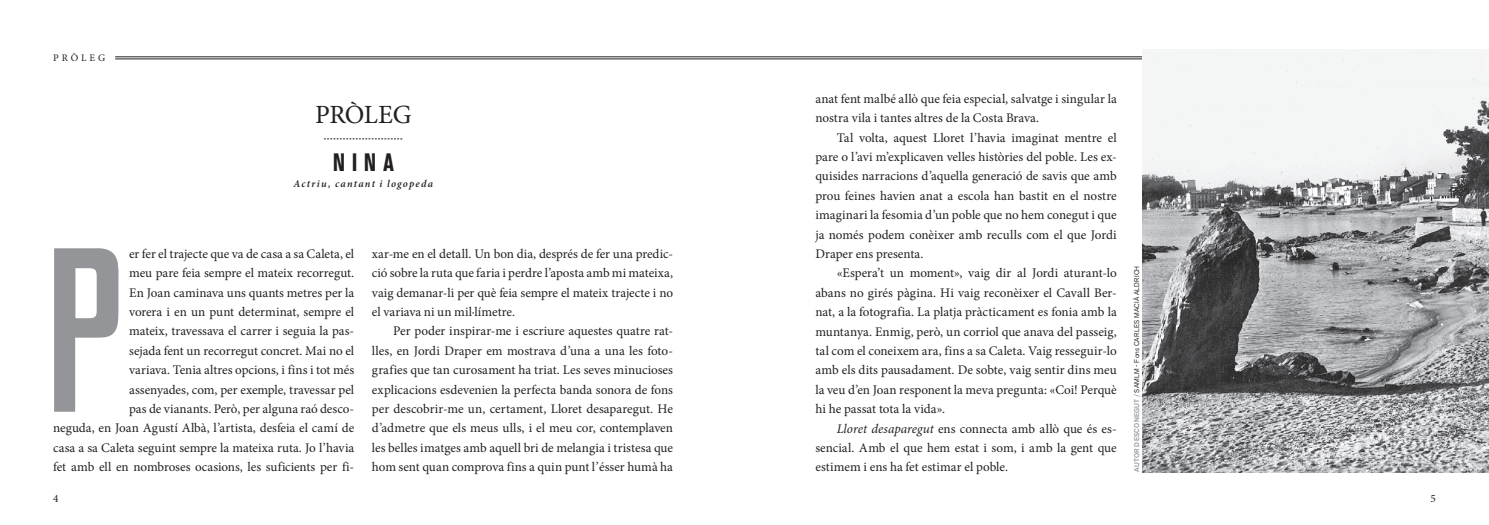
<style>
.page{position:relative;width:1489px;height:525px;background:#fff}
.page>*{position:absolute;margin:0;border:0;box-sizing:border-box;transform-origin:0 0}
.t1{font:500 condensed 231.25px "Akzidenz Grotesk BQ";color:#939598}
.t2{font:26.25px "Minion Pro";letter-spacing:-.03em;color:#231f20}
.t3{font:700 condensed 25px "Akzidenz Grotesk BQ";color:#231f20}
.t4{font:13.12px/19.4px "Minion Pro";letter-spacing:-.005em;color:#231f20;text-align:justify}
.t5{font:11.25px "Minion Pro";color:#231f20}
.t6{font:italic 600 10.38px "Minion Pro";letter-spacing:.12em;color:#231f20}
.t7{font:10px "Minion Pro";letter-spacing:.285em;color:#231f20}
.t8{font:6.88px "Akzid Grtsk Next";letter-spacing:.035em;color:#231f20}
.s1{font-style:italic}
.s2{font-weight:500;color:#939598}
</style>
<div class="page">
<svg style="left:324px;top:138px;width:78px;height:1px"></svg>
<hr style="left:115px;top:57px;width:1320px;height:1px;background:#231f20">
<hr style="left:115px;top:59px;width:1320px;height:1px;background:#231f20">
<img style="left:1142px;top:50px;width:346px;height:422px">
<p class="t7" style="left:53px;top:51px;width:54px">PRÒLEG</p>
<h2 class="t2" style="left:315px;top:97px;width:98px">PRÒLEG</h2>
<h3 class="t3" style="left:333px;top:148px;width:63px">NINA</h3>
<p class="t6" style="left:293px;top:176px;width:141px">Actriu, cantant i logopeda</p>
<h1 class="t1" style="left:45px;top:201px;width:79px">P</h1>
<p class="t4" style="left:53px;top:244px;width:302px;text-align:right">er fer el trajecte que va de casa a sa Caleta, el<br>meu pare feia sempre el mateix recorregut.<br>En Joan caminava uns quants metres per la<br>vorera i en un punt determinat, sempre el<br>mateix, travessava el carrer i seguia la pas-<br>sejada fent un recorregut concret. Mai no el<br>variava. Tenia altres opcions, i fins i tot més<br>assenyades, com, per exemple, travessar pel<br>pas de vianants. Però, per alguna raó desco-<br>neguda, en Joan Agustí Albà, l’artista, desfeia el camí de casa a sa Caleta seguint sempre la mateixa ruta. Jo l’havia fet amb ell en nombroses ocasions, les suficients per fi-</p>
<p class="t4" style="left:372px;top:244px;width:302px">xar-me en el detall. Un bon dia, després de fer una predic&shy;ció sobre la ruta que faria i perdre l’aposta amb mi mateixa, vaig demanar-li per què feia sempre el mateix trajecte i no el variava ni un mil·límetre.</p>
<p class="t4" style="left:372px;top:321px;width:302px;text-indent:21px">Per poder inspirar-me i escriure aquestes quatre rat&shy;lles, en Jordi Draper em mostrava d’una a una les foto&shy;grafies que tan curosament ha triat. Les seves minucioses explicacions esdevenien la perfecta banda sonora de fons per descobrir-me un, certament, Lloret desaparegut. He d’admetre que els meus ulls, i el meu cor, contemplaven les belles imatges amb aquell bri de melangia i tristesa que hom sent quan comprova fins a quin punt l’ésser humà ha</p>
<p class="t4" style="left:815px;top:89px;width:303px">anat fent malbé allò que feia especial, salvatge i singular la nostra vila i tantes altres de la Costa Brava.</p>
<p class="t4" style="left:815px;top:128px;width:303px;text-indent:21px">Tal volta, aquest Lloret l’havia imaginat mentre el pare o l’avi m’explicaven velles històries del poble. Les ex&shy;quisides narracions d’aquella generació de savis que amb prou feines havien anat a escola han bastit en el nostre imaginari la fesomia d’un poble que no hem conegut i que ja només podem conèixer amb reculls com el que Jordi Draper ens presenta.</p>
<p class="t4" style="left:815px;top:263px;width:303px;text-indent:21px">«Espera’t un moment», vaig dir al Jordi aturant-lo abans no girés pàgina. Hi vaig reconèixer el Cavall Ber&shy;nat, a la fotografia. La platja pràcticament es fonia amb la muntanya. Enmig, però, un corriol que anava del passeig, tal com el coneixem ara, fins a sa Caleta. Vaig resseguir-lo amb els dits pausadament. De sobte, vaig sentir dins meu la veu d’en Joan responent la meva pregunta: «Coi! Perquè hi he passat tota la vida».</p>
<p class="t4" style="left:815px;top:418px;width:303px;text-indent:21px"><span class="s1">Lloret desaparegut</span> ens connecta amb allò que és es&shy;sencial. Amb el que hem estat i som, i amb la gent que estimem i ens ha fet estimar el poble.</p>
<p class="t8" style="left:1132px;top:471px;width:207px;rotate:-90deg"><span class="s2">AUTOR DESCONEGUT /</span> SAMLM - Fons CARLES MACIÀ ALDRICH</p>
<p class="t5" style="left:53px;top:491px;width:7px">4</p>
<p class="t5" style="left:1430px;top:491px;width:7px">5</p>
</div>
